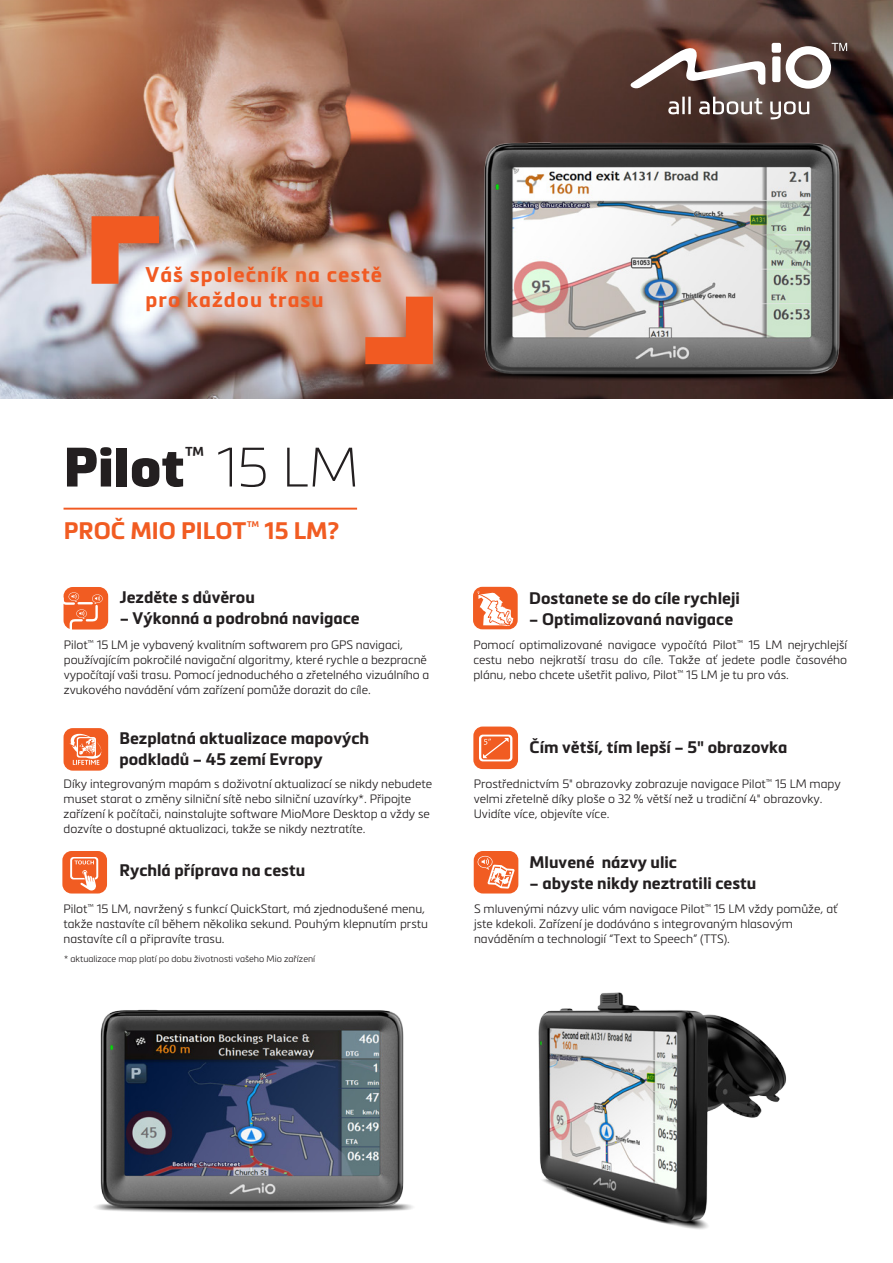
<style>
.page{position:relative;width:893px;height:1263px;background:#fff}
.page>*{position:absolute;margin:0;border:0;box-sizing:border-box;transform-origin:0 0}
.t1{font:900 54.6px "Metronic Pro";color:#231f20}
.t2{font:54.6px "Metronic Pro Air";color:#231f20}
.t3{font:700 23.55px "Metronic Pro";color:#f15c22}
.t4{font:700 21.3px "Metronic Pro";color:#231f20}
.t5{font:700 21px/25.2px "Metronic Pro";letter-spacing:.05em;color:#f15a22}
.t6{font:700 16.5px/21px "Metronic Pro";color:#231f20}
.t7{font:300 12px/15px "Metronic Pro";color:#231f20}
.t8{font:300 9px "Metronic Pro";color:#231f20}
</style>
<div class="page">
<img style="left:0;top:0;width:893px;height:399px">
<img style="left:431px;top:89px;width:458px;height:310px">
<img style="left:95px;top:1009px;width:318px;height:204px">
<img style="left:538px;top:992px;width:249px;height:238px">
<hr style="left:64px;top:508px;width:293px;height:2px;background:#f15a22">
<svg style="left:770px;top:101px;width:39px;height:18px"></svg>
<svg style="left:699px;top:97px;width:63px;height:17px"></svg>
<svg style="left:668px;top:97px;width:23px;height:17px"></svg>
<svg style="left:627px;top:43px;width:220px;height:47px"></svg>
<div style="left:64px;top:587px;width:44px;height:42px;background:#f15c22;border-radius:9px"></div>
<svg style="left:63px;top:592px;width:40px;height:38px"></svg>
<div style="left:473px;top:587px;width:45px;height:42px;background:#f15c22;border-radius:9px"></div>
<svg style="left:477px;top:591px;width:37px;height:35px"></svg>
<div style="left:473px;top:726px;width:45px;height:43px;background:#f15c22;border-radius:9px"></div>
<div style="left:64px;top:728px;width:44px;height:43px;background:#f15c22;border-radius:9px"></div>
<svg style="left:69px;top:734px;width:32px;height:31px"></svg>
<svg style="left:365px;top:297px;width:68px;height:67px;background:#e67951"></svg>
<svg style="left:92px;top:216px;width:67px;height:68px;background:#e48361"></svg>
<svg style="left:479px;top:735px;width:33px;height:26px"></svg>
<div style="left:62px;top:851px;width:45px;height:42px;background:#f15c22;border-radius:9px"></div>
<svg style="left:70px;top:857px;width:28px;height:34px"></svg>
<div style="left:474px;top:851px;width:44px;height:42px;background:#f15c22;border-radius:9px"></div>
<svg style="left:477px;top:856px;width:38px;height:33px"></svg>
<h3 class="t5" style="left:146px;top:262px;width:238px">Váš společník na cestě pro každou trasu</h3>
<h1 class="t1" style="left:64px;top:435px;width:123px">Pilot</h1>
<h3 class="t4" style="left:185px;top:441px;width:22px">™</h3>
<h1 class="t2" style="left:216px;top:430px;width:144px">15 LM</h1>
<h2 class="t3" style="left:64px;top:516px;width:277px">PROČ MIO PILOT<sup>™</sup> 15 LM?</h2>
<h3 class="t6" style="left:120px;top:586px;width:137px">Jezděte s důvěrou</h3>
<h3 class="t6" style="left:120px;top:607px;width:242px">– Výkonná a podrobná navigace</h3>
<h3 class="t6" style="left:529px;top:588px;width:212px">Dostanete se do cíle rychleji</h3>
<h3 class="t6" style="left:529px;top:609px;width:206px">– Optimalizovaná navigace</h3>
<p class="t7" style="left:64px;top:637px;width:367px">Pilot<sup>™</sup> 15 LM je vybavený kvalitním softwarem pro GPS navigaci, používajícím pokročilé navigační algoritmy, které rychle a bezpracně vypočítají vaši trasu. Pomocí jednoduchého a zřetelného vizuálního a zvukového navádění vám zařízení pomůže dorazit do cíle.</p>
<p class="t7" style="left:473px;top:636px;width:375px;text-align:justify">Pomocí optimalizované navigace vypočítá Pilot<sup>™</sup> 15 LM nejrychlejší cestu nebo nejkratší trasu do cíle. Takže ať jedete podle časového plánu, nebo chcete ušetřit palivo, Pilot<sup>™</sup> 15 LM je tu pro vás.</p>
<h3 class="t6" style="left:119px;top:728px;width:251px">Bezplatná aktualizace mapových podkladů – 45 zemí Evropy</h3>
<p class="t7" style="left:64px;top:776px;width:370px">Díky integrovaným mapám s doživotní aktualizací se nikdy nebudete muset starat o změny silniční sítě nebo silniční uzavírky*. Připojte zařízení k počítači, nainstalujte software MioMore Desktop a vždy se dozvíte o dostupné aktualizaci, takže se nikdy neztratíte.</p>
<h3 class="t6" style="left:119px;top:860px;width:187px">Rychlá příprava na cestu</h3>
<p class="t7" style="left:64px;top:900px;width:366px">Pilot<sup>™</sup> 15 LM, navržený s funkcí QuickStart, má zjednodušené menu, takže nastavíte cíl během několika sekund. Pouhým klepnutím prstu nastavíte cíl a připravíte trasu.</p>
<p class="t8" style="left:64px;top:952px;width:253px">* aktualizace map platí po dobu životnosti vašeho Mio zařízení</p>
<h3 class="t6" style="left:530px;top:737px;width:259px">Čím větší, tím lepší – 5" obrazovka</h3>
<p class="t7" style="left:474px;top:776px;width:369px">Prostřednictvím 5" obrazovky zobrazuje navigace Pilot<sup>™</sup> 15 LM mapy velmi zřetelně díky ploše o 32 % větší než u tradiční 4" obrazovky.<br>Uvidíte více, objevíte více.</p>
<h3 class="t6" style="left:530px;top:851px;width:149px">Mluvené názvy ulic</h3>
<h3 class="t6" style="left:530px;top:872px;width:228px">– abyste nikdy neztratili cestu</h3>
<p class="t7" style="left:474px;top:900px;width:365px">S mluvenými názvy ulic vám navigace Pilot<sup>™</sup> 15 LM vždy pomůže, ať jste kdekoli. Zařízení je dodáváno s integrovaným hlasovým naváděním a technologií “Text to Speech” (TTS).</p>
</div>
